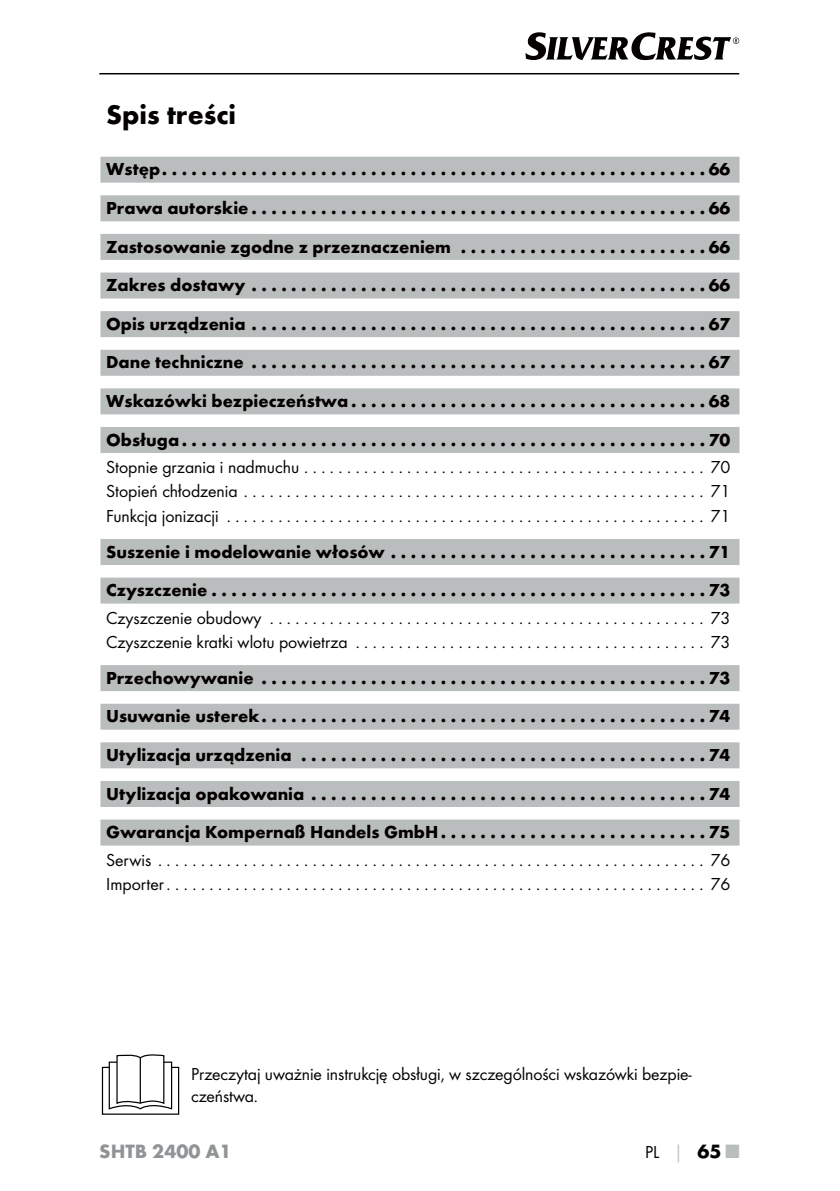
<style>
.page{position:relative;width:840px;height:1191px;background:#fff}
.page>*{position:absolute;margin:0;border:0;box-sizing:border-box;transform-origin:0 0}
.t1{font:700 28px "Futura";color:#040000}
.t2{font:700 20px "Futura";color:#919496}
.t3{font:700 18px/38.6px "Futura";color:#040000;text-align:justify}
.t4{font:18px/24.4px "Futura Boo";color:#040000}
.s1{font-family:"Futura";font-weight:700;color:#babdbd}
.s2{font-family:"Futura";font-weight:700;font-size:20px}
.s3{font-family:"Futura";font-weight:700;font-size:20px;color:#babdbd}
</style>
<div class="page">
<hr style="left:99px;top:73px;width:639px;height:1px;background:#040000">
<svg style="left:525px;top:32px;width:213px;height:28px"></svg>
<div style="left:100px;top:157px;width:639px;height:26px;background:#babdbd"></div>
<div style="left:100px;top:195px;width:639px;height:26px;background:#babdbd"></div>
<div style="left:100px;top:234px;width:639px;height:26px;background:#babdbd"></div>
<div style="left:100px;top:272px;width:639px;height:26px;background:#babdbd"></div>
<div style="left:100px;top:311px;width:639px;height:26px;background:#babdbd"></div>
<div style="left:100px;top:350px;width:639px;height:26px;background:#babdbd"></div>
<div style="left:100px;top:388px;width:639px;height:26px;background:#babdbd"></div>
<div style="left:100px;top:427px;width:639px;height:26px;background:#babdbd"></div>
<div style="left:100px;top:539px;width:639px;height:26px;background:#babdbd"></div>
<div style="left:100px;top:577px;width:639px;height:26px;background:#babdbd"></div>
<div style="left:100px;top:665px;width:639px;height:26px;background:#babdbd"></div>
<div style="left:100px;top:703px;width:639px;height:26px;background:#babdbd"></div>
<div style="left:100px;top:742px;width:639px;height:26px;background:#babdbd"></div>
<div style="left:100px;top:781px;width:639px;height:26px;background:#babdbd"></div>
<div style="left:100px;top:819px;width:639px;height:26px;background:#babdbd"></div>
<div style="left:102px;top:1066px;width:77px;height:48px;border:1px solid #000"></div>
<svg style="left:108px;top:1054px;width:65px;height:56px"></svg>
<hr style="left:140px;top:1058px;width:1px;height:44px;background:#000">
<h1 class="t1" style="left:106px;top:104px;width:131px">Spis treści</h1>
<p class="t3" style="left:106px;top:151px;width:625px">Wstęp .......................................................66<br>Prawa autorskie ..............................................66<br>Zastosowanie zgodne z przeznaczeniem . . . . . . . . . . . . . . . . . . . . . . . . . 66<br>Zakres dostawy ..............................................66<br>Opis urządzenia ..............................................67<br>Dane techniczne ..............................................67<br>Wskazówki bezpieczeństwa ....................................68<br>Obsługa .....................................................70</p>
<p class="t4" style="left:106px;top:456px;width:625px;text-align:justify">Stopnie grzania i nadmuchu ............................................... 70<br>Stopień chłodzenia ...................................................... 71<br>Funkcja jonizacji ........................................................ 71</p>
<p class="t3" style="left:106px;top:534px;width:625px">Suszenie i modelowanie włosów ................................71<br>Czyszczenie ..................................................73</p>
<p class="t4" style="left:106px;top:606px;width:625px">Czyszczenie obudowy ................................................... 73<br>Czyszczenie kratki wlotu powietrza ......................................... 73</p>
<p class="t3" style="left:106px;top:660px;width:625px">Przechowywanie .............................................73<br>Usuwanie usterek .............................................74<br>Utylizacja urządzenia .........................................74<br>Utylizacja opakowania ........................................74<br>Gwarancja Kompernaß Handels GmbH ...........................75</p>
<p class="t4" style="left:106px;top:848px;width:625px">Serwis ................................................................ 76<br>Importer ............................................................... 76</p>
<p class="t4" style="left:191px;top:1064px;width:502px;line-height:21.6px">Przeczytaj uważnie instrukcję obsługi, w szczególności wskazówki bezpie&shy;czeństwa.</p>
<p class="t2" style="left:99px;top:1143px;width:134px">SHTB 2400 A1</p>
<p class="t4" style="left:644px;top:1140px;width:96px">PL <span class="s1">│</span> <span class="s2">65</span> <span class="s3">■</span></p>
</div>
